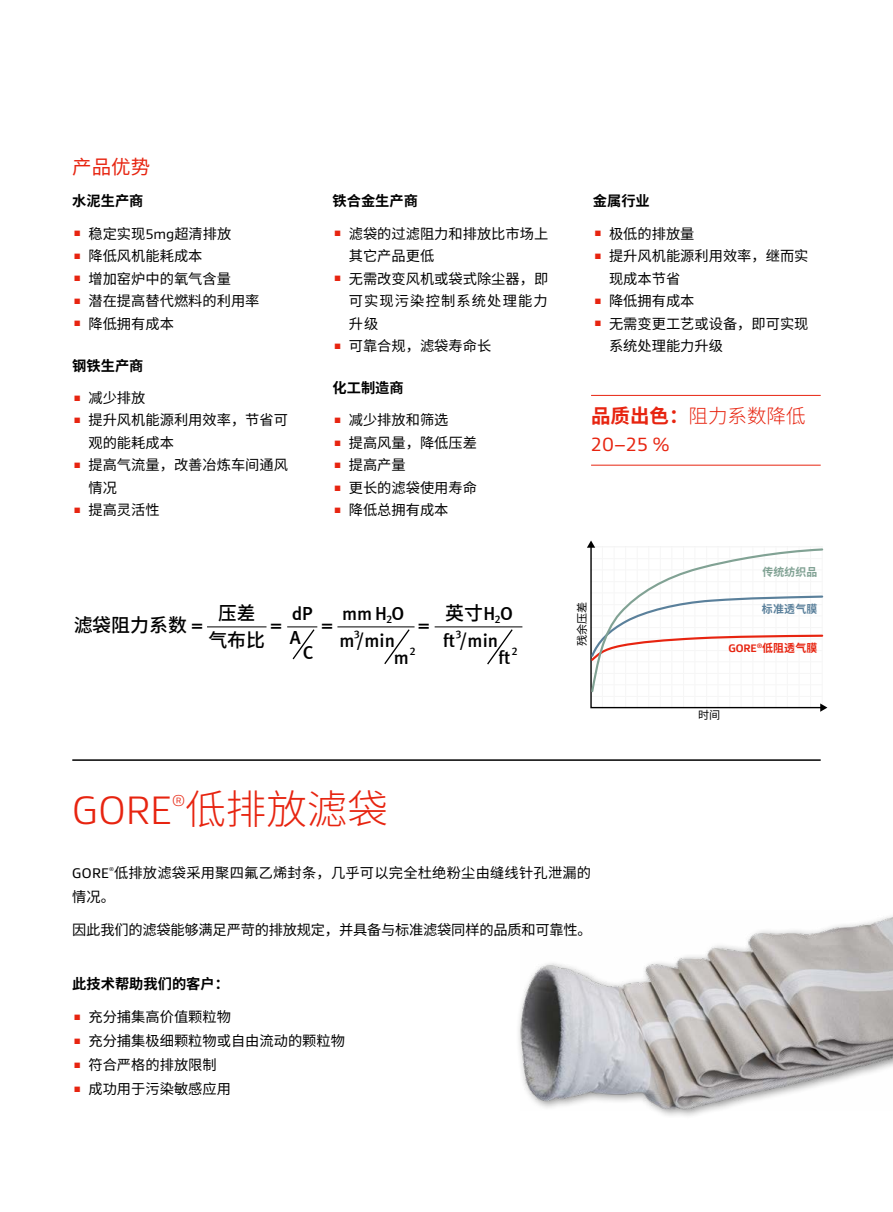
<style>
.page{position:relative;width:893px;height:1212px;background:#fff}
.page>*{position:absolute;margin:0;border:0;box-sizing:border-box;transform-origin:0 0}
.t1{font:300 40.5px "Noto Sans CJ Ksc";color:#e72410}
.t2{font:300 19.5px "Noto Sans CJ Ksc";color:#e72410}
.t3{font:19.5px "Gore Gustan";color:#e72410}
.t4{font:19.5px "Noto Sans CJ Ksc";color:#e72410}
.t5{font:18.9px "Meta Medium LF";color:#000}
.t6{font:500 18.9px "Noto Sans CJ Ksc";color:#000}
.t7{font:300 16.2px "Gore Gustan";color:#e72410}
.t8{font:14.25px/22.5px "Noto Sans CJ Ksc";color:#000}
.t9{font:700 14.25px "Noto Sans CJ Ksc";color:#000}
.t10{font:700 11.1px "Noto Sans CJ Ksc";letter-spacing:.02em;color:#e72410}
.t11{font:11.1px "Noto Sans CJ Ksc";color:#000}
.t12{font:11.1px "Meta Medium LF";color:#000}
.t13{font:700 11.1px "Noto Sans CJ Ksc";letter-spacing:.01em;color:#81a294}
.t14{font:700 11.1px "Noto Sans CJ Ksc";letter-spacing:.02em;color:#5a809b}
.t15{font:5.7px "Gore Gustan";color:#000}
.s1{font-family:"Gore Gustan"}
.s2{font-family:"Meta Medium LF";font-weight:400}
.s3{font-weight:700}
</style>
<div class="page">
<img style="left:521px;top:916px;width:372px;height:194px">
<hr style="left:591px;top:395px;width:230px;height:1px;background:#e72410">
<hr style="left:591px;top:465px;width:230px;height:1px;background:#e72410">
<hr style="left:72px;top:759px;width:749px;height:2px;background:#000">
<hr style="left:207px;top:626px;width:59px;height:1px;background:#000">
<svg style="left:292px;top:629px;width:23px;height:31px"></svg>
<hr style="left:287px;top:626px;width:30px;height:1px;background:#000">
<svg style="left:384px;top:629px;width:26px;height:35px"></svg>
<hr style="left:337px;top:626px;width:78px;height:1px;background:#000">
<svg style="left:487px;top:629px;width:26px;height:36px"></svg>
<hr style="left:435px;top:626px;width:87px;height:1px;background:#000">
<svg style="left:587px;top:540px;width:240px;height:172px"></svg>
<h2 class="t4" style="left:72px;top:156px;width:79px">产品优势</h2>
<p class="t9" style="left:72px;top:193px;width:73px">水泥生产商</p>
<p class="t8" style="left:72px;top:222px;width:161px"><sup>▪</sup> 稳定实现<span class="s1">5mg</span>超清排放</p>
<p class="t8" style="left:72px;top:245px;width:132px"><sup>▪</sup> 降低风机能耗成本</p>
<p class="t8" style="left:72px;top:267px;width:160px"><sup>▪</sup> 增加窑炉中的氧气含量</p>
<p class="t8" style="left:72px;top:290px;width:189px"><sup>▪</sup> 潜在提高替代燃料的利用率</p>
<p class="t8" style="left:72px;top:312px;width:103px"><sup>▪</sup> 降低拥有成本</p>
<p class="t9" style="left:72px;top:357px;width:73px">钢铁生产商</p>
<p class="t8" style="left:72px;top:387px;width:75px"><sup>▪</sup> 减少排放</p>
<p class="t8" style="left:88px;top:409px;width:201px;text-indent:-16px"><sup>▪</sup> 提升风机能源利用效率，节省可观的能耗成本</p>
<p class="t8" style="left:88px;top:454px;width:201px;text-indent:-16px"><sup>▪</sup> 提高气流量，改善冶炼车间通风情况</p>
<p class="t8" style="left:72px;top:499px;width:89px"><sup>▪</sup> 提高灵活性</p>
<p class="t9" style="left:333px;top:193px;width:87px">铁合金生产商</p>
<p class="t8" style="left:349px;top:222px;width:201px;text-indent:-16px"><sup>▪</sup> 滤袋的过滤阻力和排放比市场上其它产品更低</p>
<p class="t8" style="left:349px;top:267px;width:201px;text-align:justify;text-indent:-16px"><sup>▪</sup> 无需改变风机或袋式除尘器，即可实现污染控制系统处理能力升级</p>
<p class="t8" style="left:333px;top:335px;width:160px"><sup>▪</sup> 可靠合规，滤袋寿命长</p>
<p class="t9" style="left:333px;top:380px;width:73px">化工制造商</p>
<p class="t8" style="left:333px;top:409px;width:117px"><sup>▪</sup> 减少排放和筛选</p>
<p class="t8" style="left:333px;top:432px;width:146px"><sup>▪</sup> 提高风量，降低压差</p>
<p class="t8" style="left:333px;top:454px;width:75px"><sup>▪</sup> 提高产量</p>
<p class="t8" style="left:333px;top:477px;width:146px"><sup>▪</sup> 更长的滤袋使用寿命</p>
<p class="t8" style="left:333px;top:499px;width:117px"><sup>▪</sup> 降低总拥有成本</p>
<h3 class="t6" style="left:218px;top:602px;width:39px">压差</h3>
<h3 class="t5" style="left:342px;top:603px;width:64px">mm H<sub>2</sub>O</h3>
<h3 class="t6" style="left:445px;top:602px;width:69px">英寸<span class="s2">H O</span></h3>
<h3 class="t5" style="left:394px;top:646px;width:17px">m</h3>
<h3 class="t5" style="left:292px;top:603px;width:23px">dP</h3>
<p class="t12" style="left:495px;top:612px;width:8px">2</p>
<h3 class="t6" style="left:73px;top:614px;width:131px">滤袋阻力系数 <span class="s2">=</span></h3>
<h3 class="t5" style="left:270px;top:614px;width:14px">=</h3>
<h3 class="t5" style="left:321px;top:614px;width:14px">=</h3>
<h3 class="t5" style="left:418px;top:614px;width:14px">=</h3>
<h3 class="t5" style="left:303px;top:641px;width:12px">C</h3>
<h3 class="t6" style="left:208px;top:629px;width:58px">气布比</h3>
<p class="t12" style="left:354px;top:628px;width:8px">3</p>
<p class="t12" style="left:456px;top:628px;width:8px">3</p>
<h3 class="t5" style="left:290px;top:627px;width:12px">A</h3>
<h3 class="t5" style="left:339px;top:629px;width:57px">m/min</h3>
<h3 class="t5" style="left:443px;top:629px;width:56px">ft /min</h3>
<p class="t12" style="left:410px;top:645px;width:8px">2</p>
<p class="t12" style="left:512px;top:645px;width:8px">2</p>
<h3 class="t5" style="left:498px;top:646px;width:14px">ft</h3>
<h1 class="t1" style="left:72px;top:787px;width:317px"><span class="s1">GORE</span> 低排放滤袋</h1>
<p class="t7" style="left:172px;top:790px;width:15px">®</p>
<p class="t9" style="left:593px;top:193px;width:58px">金属行业</p>
<p class="t8" style="left:593px;top:222px;width:103px"><sup>▪</sup> 极低的排放量</p>
<p class="t8" style="left:609px;top:245px;width:201px;text-indent:-16px"><sup>▪</sup> 提升风机能源利用效率，继而实现成本节省</p>
<p class="t8" style="left:593px;top:290px;width:103px"><sup>▪</sup> 降低拥有成本</p>
<p class="t8" style="left:609px;top:312px;width:201px;text-indent:-16px"><sup>▪</sup> 无需变更工艺或设备，即可实现系统处理能力升级</p>
<h2 class="t2" style="left:591px;top:405px;width:216px"><span class="s3">品质出色：</span>阻力系数降低</h2>
<h2 class="t3" style="left:591px;top:432px;width:80px">20–25 %</h2>
<p class="t11" style="left:576px;top:646px;width:46px;rotate:-90deg">残余压差</p>
<p class="t13" style="left:762px;top:565px;width:56px">传统纺织品</p>
<p class="t14" style="left:762px;top:603px;width:57px">标准透气膜</p>
<p class="t10" style="left:728px;top:641px;width:90px"><span class="s1">GORE</span><sup>®</sup>低阻透气膜</p>
<p class="t11" style="left:698px;top:709px;width:24px">时间</p>
<p class="t8" style="left:72px;top:861px;width:520px"><span class="s1">GORE</span> 低排放滤袋采用聚四氟乙烯封条，几乎可以完全杜绝粉尘由缝线针孔泄漏的</p>
<p class="t15" style="left:109px;top:865px;width:6px">®</p>
<p class="t8" style="left:72px;top:885px;width:44px">情况。</p>
<p class="t8" style="left:72px;top:919px;width:521px">因此我们的滤袋能够满足严苛的排放规定，并具备与标准滤袋同样的品质和可靠性。</p>
<p class="t9" style="left:72px;top:975px;width:158px">此技术帮助我们的客户：</p>
<p class="t8" style="left:72px;top:1006px;width:160px"><sup>▪</sup> 充分捕集高价值颗粒物</p>
<p class="t8" style="left:72px;top:1030px;width:274px"><sup>▪</sup> 充分捕集极细颗粒物或自由流动的颗粒物</p>
<p class="t8" style="left:72px;top:1054px;width:146px"><sup>▪</sup> 符合严格的排放限制</p>
<p class="t8" style="left:72px;top:1078px;width:160px"><sup>▪</sup> 成功用于污染敏感应用</p>
</div>
